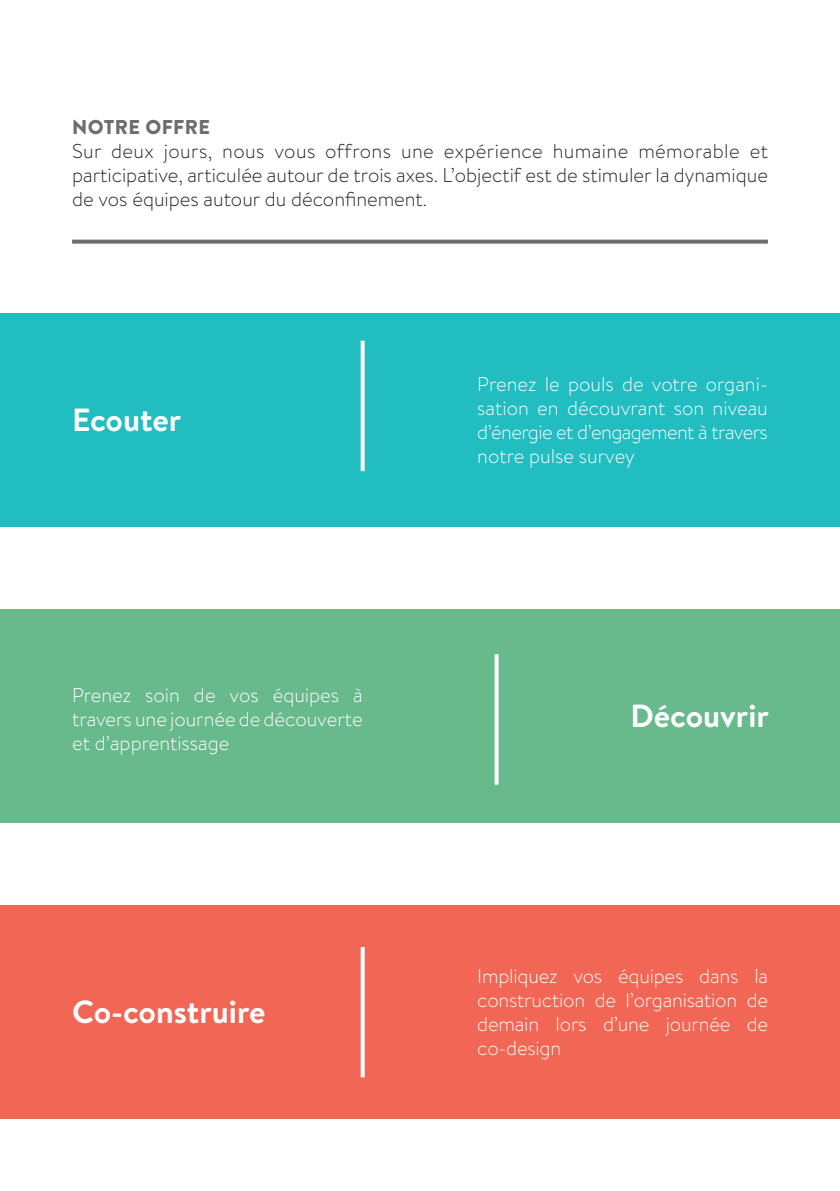
<style>
.page{position:relative;width:840px;height:1191px;background:#fff}
.page>*{position:absolute;margin:0;border:0;box-sizing:border-box;transform-origin:0 0}
.t1{font:700 32px "Brandon Text";color:#fff}
.t2{font:300 20px/24px "Brandon Text";letter-spacing:-.01em;color:#fff;text-align:justify}
.t3{font:300 20px/24px "Brandon Text";color:#231f20;text-align:justify}
.t4{font:900 20px "Brandon Text";letter-spacing:.02em;color:#6c6d70}
</style>
<div class="page">
<div style="left:0;top:905px;width:839px;height:214px;background:#f26656"></div>
<div style="left:0;top:609px;width:839px;height:213px;background:#68ba8d"></div>
<div style="left:0;top:313px;width:839px;height:213px;background:#21bdc1"></div>
<svg style="left:72px;top:240px;width:695px;height:4px;background:#797a7d"></svg>
<svg style="left:360px;top:341px;width:4px;height:130px"></svg>
<svg style="left:360px;top:947px;width:4px;height:130px"></svg>
<svg style="left:494px;top:654px;width:4px;height:130px"></svg>
<p class="t4" style="left:72px;top:113px;width:139px">NOTRE OFFRE</p>
<p class="t3" style="left:72px;top:138px;width:697px">Sur deux jours, nous vous offrons une expérience humaine mémorable et participative, articulée autour de trois axes. L’objectif est de stimuler la dynamique de vos équipes autour du déconfinement.</p>
<h1 class="t1" style="left:72px;top:397px;width:111px">Ecouter</h1>
<p class="t2" style="left:72px;top:683px;width:292px">Prenez soin de vos équipes à travers une journée de découverte et d’apprentissage</p>
<h1 class="t1" style="left:72px;top:990px;width:195px">Co-construire</h1>
<p class="t2" style="left:477px;top:371px;width:292px">Prenez le pouls de votre organi&shy;sation en découvrant son niveau d’énergie et d’engagement à travers notre pulse survey</p>
<h1 class="t1" style="left:630px;top:694px;width:140px">Découvrir</h1>
<p class="t2" style="left:477px;top:963px;width:292px">Impliquez vos équipes dans la construction de l’organisation de demain lors d’une journée de co-design</p>
</div>
